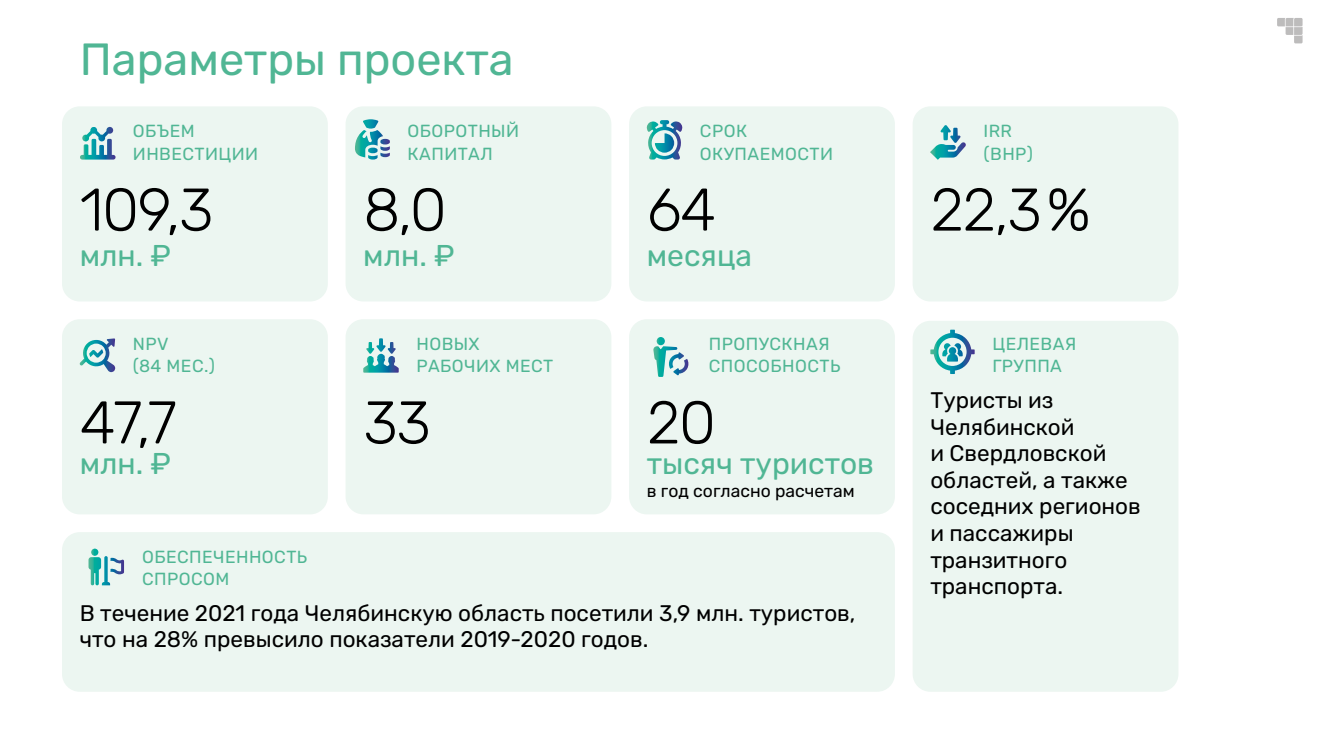
<style>
.page{position:relative;width:1322px;height:745px;background:#fff}
.page>*{position:absolute;margin:0;border:0;box-sizing:border-box;transform-origin:0 0}
.t1{font:300 60px "Rubik";letter-spacing:-.025em;color:#000}
.t2{font:45px "Rubik";color:#50b694}
.t3{font:30px "Rubik";color:#50b694}
.t4{font:22.5px/26.6px "Rubik";color:#000}
.t5{font:17.5px/22.1px "Rubik";letter-spacing:.025em;color:#50b694}
.t6{font:17.5px "Rubik";color:#000}
</style>
<div class="page">
<svg style="left:1277px;top:18px;width:26px;height:26px"></svg>
<div style="left:912px;top:320px;width:266px;height:371px;background:#ecf6f1;border-radius:18px"></div>
<div style="left:62px;top:531px;width:833px;height:160px;background:#ecf6f1;border-radius:18px"></div>
<div style="left:629px;top:319px;width:266px;height:195px;background:#ecf6f1;border-radius:18px"></div>
<div style="left:62px;top:106px;width:266px;height:195px;background:#ecf6f1;border-radius:18px"></div>
<div style="left:912px;top:106px;width:266px;height:195px;background:#ecf6f1;border-radius:18px"></div>
<div style="left:345px;top:106px;width:266px;height:195px;background:#ecf6f1;border-radius:18px"></div>
<div style="left:62px;top:319px;width:266px;height:195px;background:#ecf6f1;border-radius:18px"></div>
<div style="left:629px;top:106px;width:266px;height:195px;background:#ecf6f1;border-radius:18px"></div>
<div style="left:345px;top:319px;width:266px;height:195px;background:#ecf6f1;border-radius:18px"></div>
<svg style="left:930px;top:329px;width:44px;height:45px"></svg>
<svg style="left:80px;top:127px;width:36px;height:32px"></svg>
<svg style="left:355px;top:119px;width:35px;height:40px"></svg>
<svg style="left:80px;top:338px;width:35px;height:34px"></svg>
<svg style="left:930px;top:125px;width:36px;height:35px"></svg>
<svg style="left:363px;top:338px;width:36px;height:34px"></svg>
<svg style="left:646px;top:120px;width:36px;height:39px"></svg>
<svg style="left:88px;top:548px;width:36px;height:37px"></svg>
<svg style="left:653px;top:337px;width:36px;height:39px"></svg>
<h2 class="t2" style="left:80px;top:35px;width:435px">Параметры проекта</h2>
<p class="t5" style="left:407px;top:121px;width:113px">ОБОРОТНЫЙ<br>КАПИТАЛ</p>
<p class="t5" style="left:700px;top:121px;width:135px">СРОК<br>ОКУПАЕМОСТИ</p>
<p class="t5" style="left:133px;top:121px;width:127px">ОБЪЕМ<br>ИНВЕСТИЦИИ</p>
<p class="t5" style="left:983px;top:121px;width:51px">IRR (BHP)</p>
<h1 class="t1" style="left:363px;top:176px;width:85px">8,0</h1>
<h1 class="t1" style="left:647px;top:176px;width:71px">64</h1>
<h3 class="t3" style="left:647px;top:239px;width:107px">месяца</h3>
<h1 class="t1" style="left:80px;top:176px;width:135px">109,3</h1>
<h3 class="t3" style="left:80px;top:239px;width:93px">млн. ₽</h3>
<h3 class="t3" style="left:363px;top:239px;width:93px">млн. ₽</h3>
<p class="t5" style="left:133px;top:333px;width:84px">NPV<br>(84 МЕС.)</p>
<p class="t5" style="left:416px;top:333px;width:138px">НОВЫХ<br>РАБОЧИХ МЕСТ</p>
<h1 class="t1" style="left:80px;top:389px;width:99px">47,7</h1>
<h1 class="t1" style="left:363px;top:389px;width:69px">33</h1>
<h3 class="t3" style="left:80px;top:447px;width:93px">млн. ₽</h3>
<p class="t5" style="left:142px;top:546px;width:167px">ОБЕСПЕЧЕННОСТЬ<br>СПРОСОМ</p>
<p class="t5" style="left:709px;top:333px;width:133px">ПРОПУСКНАЯ<br>СПОСОБНОСТЬ</p>
<h1 class="t1" style="left:647px;top:389px;width:71px">20</h1>
<h3 class="t3" style="left:647px;top:447px;width:229px">тысяч туристов</h3>
<p class="t6" style="left:647px;top:480px;width:209px">в год согласно расчетам</p>
<p class="t4" style="left:80px;top:600px;width:777px">В течение 2021 года Челябинскую область посетили 3,9 млн. туристов, что на 28% превысило показатели 2019-2020 годов.</p>
<h1 class="t1" style="left:930px;top:176px;width:162px">22,3%</h1>
<p class="t5" style="left:992px;top:333px;width:85px">ЦЕЛЕВАЯ<br>ГРУППА</p>
<p class="t4" style="left:930px;top:387px;width:212px">Туристы из<br>Челябинской<br>и Свердловской областей, а также соседних регионов и пассажиры транзитного транспорта.</p>
</div>
